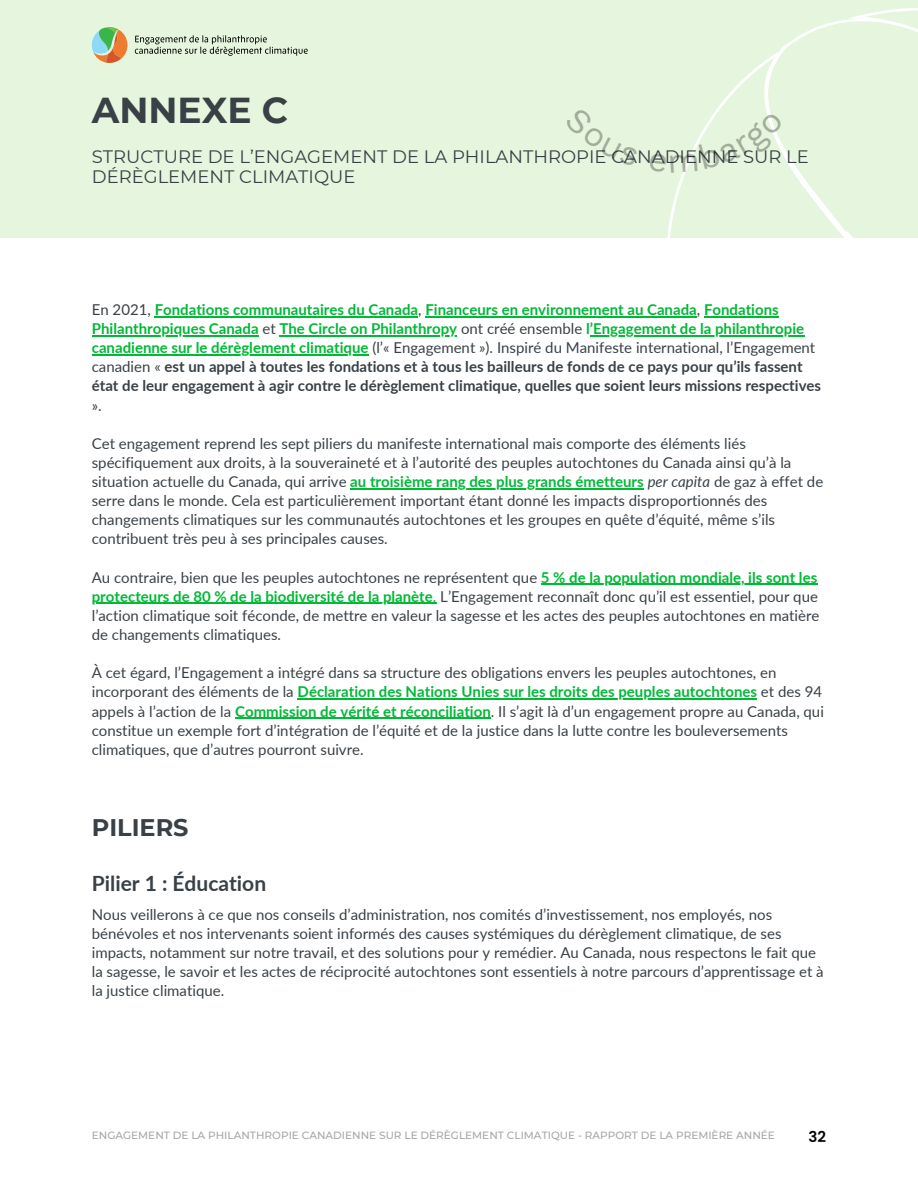
<style>
.page{position:relative;width:918px;height:1188px;background:#fff}
.page>*{position:absolute;margin:0;border:0;box-sizing:border-box;transform-origin:0 0}
.t1{font:700 36px "Montserrat";color:#394146}
.t2{font:700 24px "Montserrat";color:#394146}
.t3{font:700 21px "Lato";color:#394146}
.t4{font:18px/20.2px "Montserrat";color:#394146}
.t5{font:15px/19.2px "Lato";color:#394146}
.t6{font:700 15px/19.2px "Lato";color:#00b936}
.t7{font:600 15px "Poppins";color:#080600}
.t8{font:500 10.5px "Montserrat";color:#a6a6a6}
.s1{font-weight:400;color:#394146}
.s2{color:#394146}
.s3{font-weight:700;color:#00b936}
.s4{font-style:italic}
.s5{color:#00b936}
</style>
<div class="page">
<div style="left:0;top:0;width:918px;height:238px;background:#e6f6de"></div>
<hr style="left:155px;top:316px;width:263px;height:1px;background:#00b936">
<hr style="left:425px;top:316px;width:272px;height:1px;background:#00b936">
<hr style="left:92px;top:335px;width:167px;height:1px;background:#00b936">
<hr style="left:279px;top:335px;width:178px;height:1px;background:#00b936">
<hr style="left:590px;top:335px;width:214px;height:1px;background:#00b936">
<hr style="left:92px;top:354px;width:277px;height:1px;background:#00b936">
<hr style="left:350px;top:488px;width:294px;height:1px;background:#00b936">
<hr style="left:541px;top:584px;width:276px;height:1px;background:#00b936">
<hr style="left:92px;top:603px;width:272px;height:1px;background:#00b936">
<hr style="left:364px;top:603px;width:69px;height:1px;background:#00b936">
<hr style="left:298px;top:699px;width:459px;height:1px;background:#00b936">
<hr style="left:235px;top:718px;width:256px;height:1px;background:#00b936">
<svg style="left:92px;top:27px;width:36px;height:36px"></svg>
<svg style="left:135px;top:35px;width:173px;height:21px"></svg>
<svg style="left:649px;top:8px;width:269px;height:329px"></svg>
<p class="t1" style="left:92px;top:88px;width:198px">ANNEXE C</p>
<p class="t4" style="left:92px;top:147px;width:719px">STRUCTURE DE L’ENGAGEMENT DE LA PHILANTHROPIE CANADIENNE SUR LE<br>DÉRÈGLEMENT CLIMATIQUE</p>
<p class="t6" style="left:92px;top:299px;width:731px"><span class="s1">En 2021,</span> Fondations communautaires du Canada<span class="s1">,</span> Financeurs en environnement au Canada<span class="s1">,</span> Fondations Philanthropiques Canada <span class="s1">et</span> The Circle on Philanthropy <span class="s1">ont créé ensemble</span> l’Engagement de la philanthropie canadienne sur le dérèglement climatique <span class="s1">(l’« Engagement »). Inspiré du Manifeste international, l’Engagement canadien «</span> <span class="s2">est un appel à toutes les fondations et à tous les bailleurs de fonds de ce pays pour qu’ils fassent état de leur engagement à agir contre le dérèglement climatique, quelles que soient leurs missions respectives </span><span class="s1">».</span></p>
<p class="t5" style="left:92px;top:433px;width:733px">Cet engagement reprend les sept piliers du manifeste international mais comporte des éléments liés spécifiquement aux droits, à la souveraineté et à l’autorité des peuples autochtones du Canada ainsi qu’à la situation actuelle du Canada, qui arrive <span class="s3">au troisième rang des plus grands émetteurs</span> <span class="s4">per capita</span> de gaz à effet de serre dans le monde. Cela est particulièrement important étant donné les impacts disproportionnés des changements climatiques sur les communautés autochtones et les groupes en quête d’équité, même s’ils contribuent très peu à ses principales causes.</p>
<p class="t5" style="left:92px;top:567px;width:729px">Au contraire, bien que les peuples autochtones ne représentent que <span class="s3">5 % de la population mondiale, ils sont les protecteurs de 80 % de la biodiversité de la planète</span><span class="s5">.</span> L’Engagement reconnaît donc qu’il est essentiel, pour que l’action climatique soit féconde, de mettre en valeur la sagesse et les actes des peuples autochtones en matière de changements climatiques.</p>
<p class="t5" style="left:92px;top:663px;width:734px">À cet égard, l’Engagement a intégré dans sa structure des obligations envers les peuples autochtones, en incorporant des éléments de la <span class="s3">Déclaration des Nations Unies sur les droits des peuples autochtones</span> et des 94 appels à l’action de la <span class="s3">Commission de vérité et réconciliation</span>. Il s’agit là d’un engagement propre au Canada, qui constitue un exemple fort d’intégration de l’équité et de la justice dans la lutte contre les bouleversements climatiques, que d’autres pourront suivre.</p>
<p class="t2" style="left:92px;top:813px;width:98px">PILIERS</p>
<p class="t3" style="left:92px;top:870px;width:176px">Pilier 1 : Éducation</p>
<p class="t5" style="left:92px;top:904px;width:733px">Nous veillerons à ce que nos conseils d’administration, nos comités d’investissement, nos employés, nos bénévoles et nos intervenants soient informés des causes systémiques du dérèglement climatique, de ses impacts, notamment sur notre travail, et des solutions pour y remédier. Au Canada, nous respectons le fait que la sagesse, le savoir et les actes de réciprocité autochtones sont essentiels à notre parcours d’apprentissage et à la justice climatique.</p>
<p class="t8" style="left:92px;top:1129px;width:685px">ENGAGEMENT DE LA PHILANTHROPIE CANADIENNE SUR LE DÉRÈGLEMENT CLIMATIQUE - RAPPORT DE LA PREMIÈRE ANNÉE</p>
<p class="t7" style="left:809px;top:1126px;width:19px">32</p>
</div>
